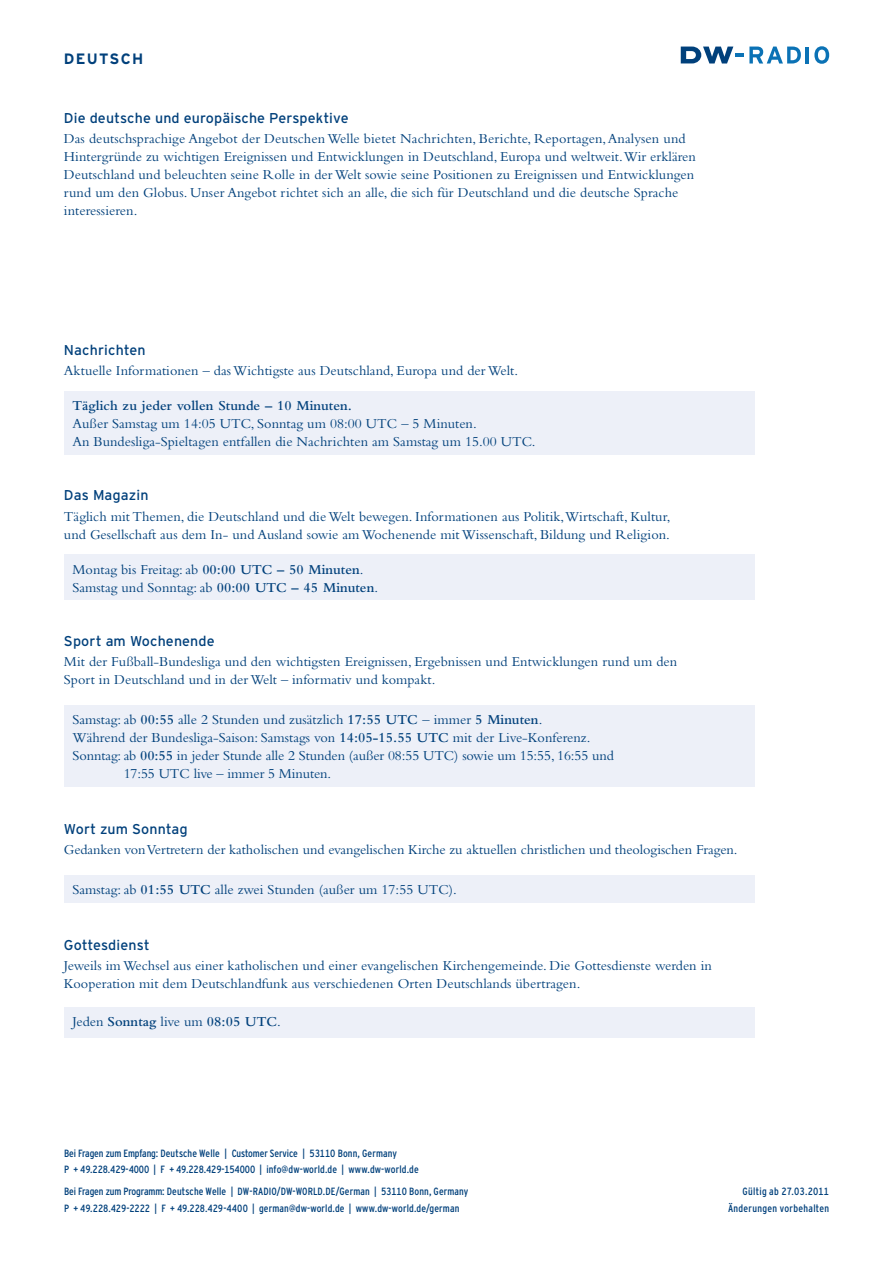
<style>
.page{position:relative;width:893px;height:1263px;background:#fff}
.page>*{position:absolute;margin:0;border:0;box-sizing:border-box;transform-origin:0 0}
.t1{font:700 15px "Interstate DW";letter-spacing:.085em;color:#00407b}
.t2{font:14.25px/18px "Bembo";letter-spacing:.005em;color:#00407b}
.t3{font:14.25px "Interstate DW";letter-spacing:.01em;color:#00407b}
.t4{font:600 14.25px "Bembo";letter-spacing:.005em;color:#00407b}
.t5{font:condensed 10.5px/16.5px "Interstate DW Line";letter-spacing:.01em;color:#00407b}
.t6{font:condensed 10.5px/16.5px "Interstate DW Line";letter-spacing:-.01em;color:#00407b}
.t7{font:condensed 10.5px/16.5px "Interstate DW Line";letter-spacing:.03em;color:#00407b;text-align:right}
.s1{font-weight:600}
.s2{font-weight:400}
</style>
<div class="page">
<svg style="left:681px;top:47px;width:120px;height:17px"></svg>
<svg style="left:814px;top:46px;width:15px;height:18px"></svg>
<hr style="left:806px;top:47px;width:3px;height:17px;background:#0b72b5">
<div style="left:64px;top:391px;width:691px;height:64px;background:#edf0f8"></div>
<div style="left:64px;top:554px;width:691px;height:46px;background:#edf0f8"></div>
<div style="left:64px;top:705px;width:691px;height:82px;background:#edf0f8"></div>
<div style="left:64px;top:875px;width:691px;height:28px;background:#edf0f8"></div>
<div style="left:64px;top:1007px;width:691px;height:30px;background:#edf0f8"></div>
<p class="t1" style="left:64px;top:50px;width:81px">DEUTSCH</p>
<p class="t3" style="left:64px;top:110px;width:286px">Die deutsche und europäische Perspektive</p>
<p class="t2" style="left:64px;top:129px;width:633px">Das deutschsprachige Angebot der Deutschen Welle bietet Nachrichten, Berichte, Reportagen, Analysen und Hintergründe zu wichtigen Ereignissen und Entwicklungen in Deutschland, Europa und weltweit.Wir erklären Deutschland und beleuchten seine Rolle in der Welt sowie seine Positionen zu Ereignissen und Entwicklungen rund um den Globus. Unser Angebot richtet sich an alle, die sich für Deutschland und die deutsche Sprache interessieren.</p>
<p class="t3" style="left:64px;top:342px;width:83px">Nachrichten</p>
<p class="t2" style="left:64px;top:361px;width:456px">Aktuelle Informationen – das Wichtigste aus Deutschland, Europa und der Welt.</p>
<p class="t4" style="left:72px;top:398px;width:281px">Täglich zu jeder vollen Stunde – 10 Minuten.</p>
<p class="t2" style="left:72px;top:414px;width:465px">Außer Samstag um 14:05 UTC, Sonntag um 08:00 UTC – 5 Minuten.<br>An Bundesliga-Spieltagen entfallen die Nachrichten am Samstag um 15.00 UTC.</p>
<p class="t3" style="left:64px;top:487px;width:86px">Das Magazin</p>
<p class="t2" style="left:64px;top:507px;width:608px">Täglich mit Themen, die Deutschland und die Welt bewegen. Informationen aus Politik,Wirtschaft, Kultur, und Gesellschaft aus dem In- und Ausland sowie am Wochenende mit Wissenschaft, Bildung und Religion.</p>
<p class="t2" style="left:72px;top:560px;width:307px">Montag bis Freitag: ab <span class="s1">00:00 UTC – 50 Minuten</span>.<br>Samstag und Sonntag: ab <span class="s1">00:00 UTC – 45 Minuten</span>.</p>
<p class="t3" style="left:64px;top:633px;width:152px">Sport am Wochenende</p>
<p class="t2" style="left:64px;top:652px;width:615px">Mit der Fußball-Bundesliga und den wichtigsten Ereignissen, Ergebnissen und Entwicklungen rund um den<br>Sport in Deutschland und in der Welt – informativ und kompakt.</p>
<p class="t2" style="left:72px;top:710px;width:471px">Samstag: ab <span class="s1">00:55</span> alle 2 Stunden und zusätzlich <span class="s1">17:55 UTC</span> – immer <span class="s1">5 Minuten</span>.</p>
<p class="t2" style="left:72px;top:728px;width:519px">Während der Bundesliga-Saison: Samstags von <span class="s1">14:05-15.55 UTC</span> mit der Live-Konferenz.</p>
<p class="t2" style="left:72px;top:746px;width:543px">Sonntag: ab <span class="s1">00:55</span> in jeder Stunde alle 2 Stunden (außer 08:55 UTC) sowie um 15:55, 16:55 und</p>
<p class="t2" style="left:124px;top:764px;width:209px">17:55 UTC live – immer 5 Minuten.</p>
<p class="t3" style="left:64px;top:821px;width:125px">Wort zum Sonntag</p>
<p class="t2" style="left:64px;top:840px;width:675px">Gedanken von Vertretern der katholischen und evangelischen Kirche zu aktuellen christlichen und theologischen Fragen.</p>
<p class="t2" style="left:72px;top:881px;width:386px">Samstag: ab <span class="s1">01:55 UTC</span> alle zwei Stunden (außer um 17:55 UTC).</p>
<p class="t3" style="left:64px;top:937px;width:87px">Gottesdienst</p>
<p class="t2" style="left:64px;top:956px;width:649px">Jeweils im Wechsel aus einer katholischen und einer evangelischen Kirchengemeinde. Die Gottesdienste werden in<br>Kooperation mit dem Deutschlandfunk aus verschiedenen Orten Deutschlands übertragen.</p>
<p class="t4" style="left:72px;top:1014px;width:210px"><span class="s2">Jeden</span> Sonntag <span class="s2">live um</span> 08:05 UTC<span class="s2">.</span></p>
<p class="t6" style="left:64px;top:1145px;width:356px">Bei Fragen zum Empfang: Deutsche Welle | Customer Service | 53110 Bonn, Germany<br>P + 49.228.429-4000 | F + 49.228.429-154000 | info@dw-world.de | www.dw-world.de</p>
<p class="t5" style="left:64px;top:1183px;width:406px">Bei Fragen zum Programm: Deutsche Welle | DW-RADIO/DW-WORLD.DE/German | 53110 Bonn, Germany<br>P + 49.228.429-2222 | F + 49.228.429-4400 | german@dw-world.de | www.dw-world.de/german</p>
<p class="t7" style="left:728px;top:1183px;width:103px">Gültig ab 27.03.2011<br>Änderungen vorbehalten</p>
</div>
